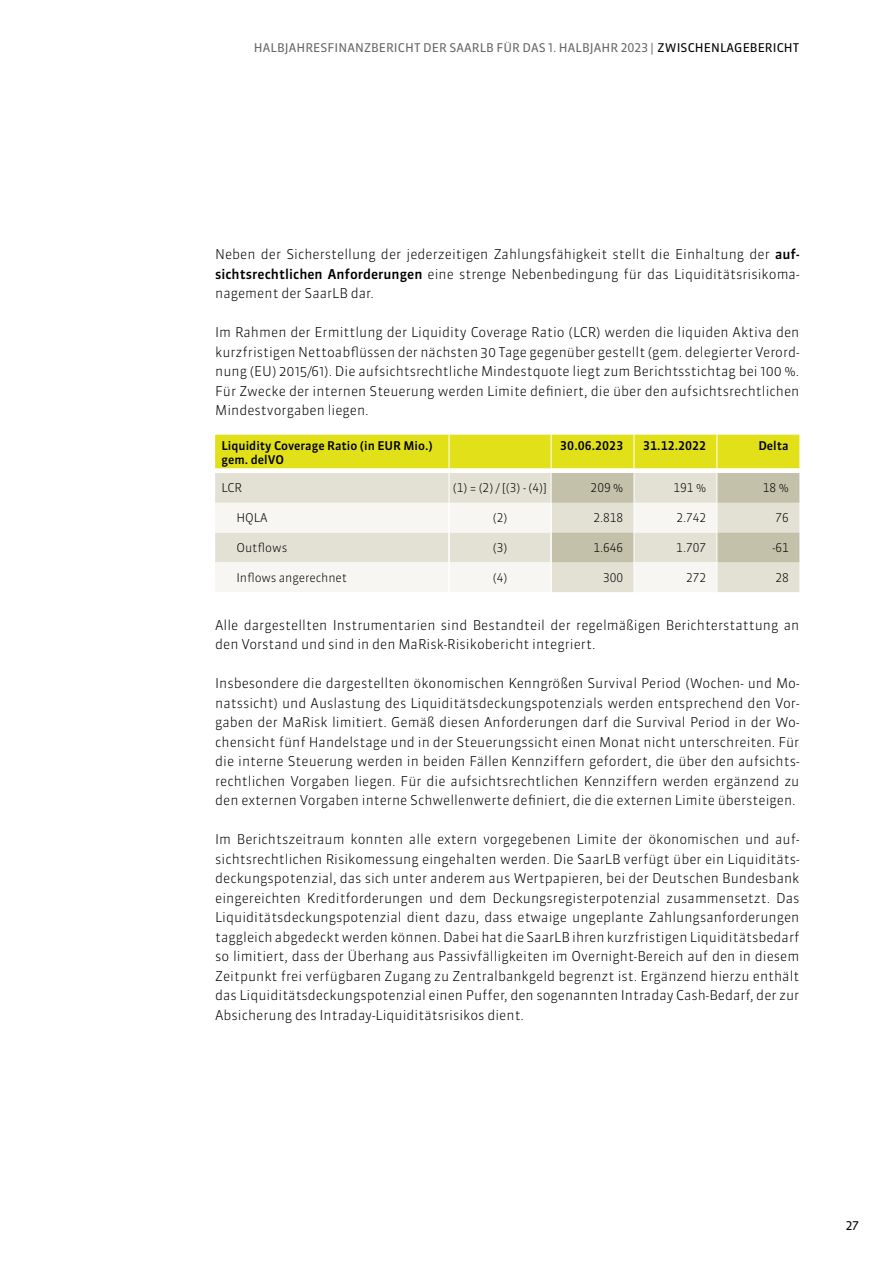
<style>
.page{position:relative;width:893px;height:1263px;background:#fff}
.page>*{position:absolute;margin:0;border:0;box-sizing:border-box;transform-origin:0 0}
.t1{font:300 13.5px/19.5px "Sanuk Pro";color:#000;text-align:justify}
.t2{font:300 12px "Sanuk Pro";color:#000}
.t3{font:12px "Sanuk Pro";letter-spacing:.01em;color:#686867}
.t4{font:500 12px/14.4px "Sanuk Pro";color:#000}
.t5{font:12px "Sanuk Pro";color:#000}
.s1{color:#000}
.s2{font-weight:500}
</style>
<div class="page">
<svg style="left:215px;top:435px;width:584px;height:157px"></svg>
<hr style="left:634px;top:532px;width:1px;height:30px;background:#fff">
<hr style="left:717px;top:532px;width:1px;height:30px;background:#fff">
<hr style="left:634px;top:562px;width:1px;height:30px;background:#fff">
<hr style="left:717px;top:562px;width:1px;height:30px;background:#fff">
<hr style="left:448px;top:503px;width:2px;height:29px;background:#fff">
<hr style="left:550px;top:503px;width:2px;height:29px;background:#fff">
<hr style="left:448px;top:532px;width:2px;height:30px;background:#fff">
<hr style="left:550px;top:532px;width:2px;height:30px;background:#fff">
<hr style="left:448px;top:562px;width:2px;height:30px;background:#fff">
<hr style="left:550px;top:562px;width:2px;height:30px;background:#fff">
<p class="t3" style="left:254px;top:39px;width:547px">HALBJAHRESFINANZBERICHT DER SAARLB FÜR DAS 1. HALBJAHR 2023 | <span class="s1">ZWISCHENLAGEBERICHT</span></p>
<p class="t1" style="left:215px;top:244px;width:586px">Neben der Sicherstellung der jederzeitigen Zahlungsfähigkeit stellt die Einhaltung der <span class="s2">auf&shy;sichtsrechtlichen Anforderungen</span> eine strenge Nebenbedingung für das Liquiditätsrisikoma&shy;nagement der SaarLB dar.</p>
<p class="t1" style="left:215px;top:322px;width:586px">Im Rahmen der Ermittlung der Liquidity Coverage Ratio (LCR) werden die liquiden Aktiva den kurzfristigen Nettoabflüssen der nächsten 30 Tage gegenüber gestellt (gem. delegierter Verord&shy;nung (EU) 2015/61). Die aufsichtsrechtliche Mindestquote liegt zum Berichtsstichtag bei 100 %.<br>Für Zwecke der internen Steuerung werden Limite definiert, die über den aufsichtsrechtlichen Mindestvorgaben liegen.</p>
<p class="t4" style="left:222px;top:438px;width:213px">Liquidity Coverage Ratio (in EUR Mio.) gem. delVO</p>
<p class="t4" style="left:560px;top:439px;width:65px">30.06.2023</p>
<p class="t4" style="left:643px;top:439px;width:65px">31.12.2022</p>
<p class="t4" style="left:758px;top:439px;width:32px">Delta</p>
<p class="t2" style="left:222px;top:479px;width:22px">LCR</p>
<p class="t2" style="left:453px;top:479px;width:96px">(1) = (2) / [(3) - (4)]</p>
<p class="t2" style="left:591px;top:479px;width:34px">209 %</p>
<p class="t2" style="left:673px;top:479px;width:34px">191 %</p>
<p class="t2" style="left:763px;top:479px;width:28px">18 %</p>
<p class="t2" style="left:236px;top:509px;width:33px">HQLA</p>
<p class="t2" style="left:493px;top:509px;width:16px">(2)</p>
<p class="t2" style="left:593px;top:509px;width:31px">2.818</p>
<p class="t2" style="left:676px;top:509px;width:31px">2.742</p>
<p class="t2" style="left:775px;top:509px;width:15px">76</p>
<p class="t2" style="left:236px;top:539px;width:52px">Outflows</p>
<p class="t2" style="left:493px;top:539px;width:16px">(3)</p>
<p class="t2" style="left:593px;top:539px;width:31px">1.646</p>
<p class="t2" style="left:676px;top:539px;width:31px">1.707</p>
<p class="t2" style="left:772px;top:539px;width:18px">-61</p>
<p class="t2" style="left:236px;top:569px;width:112px">Inflows angerechnet</p>
<p class="t2" style="left:493px;top:569px;width:16px">(4)</p>
<p class="t2" style="left:603px;top:569px;width:22px">300</p>
<p class="t2" style="left:686px;top:569px;width:22px">272</p>
<p class="t2" style="left:775px;top:569px;width:15px">28</p>
<p class="t1" style="left:215px;top:615px;width:586px">Alle dargestellten Instrumentarien sind Bestandteil der regelmäßigen Berichterstattung an den Vorstand und sind in den MaRisk-Risikobericht integriert.</p>
<p class="t1" style="left:215px;top:673px;width:586px">Insbesondere die dargestellten ökonomischen Kenngrößen Survival Period (Wochen- und Mo&shy;natssicht) und Auslastung des Liquiditätsdeckungspotenzials werden entsprechend den Vor&shy;gaben der MaRisk limitiert. Gemäß diesen Anforderungen darf die Survival Period in der Wo&shy;chensicht fünf Handelstage und in der Steuerungssicht einen Monat nicht unterschreiten. Für die interne Steuerung werden in beiden Fällen Kennziffern gefordert, die über den aufsichts&shy;rechtlichen Vorgaben liegen. Für die aufsichtsrechtlichen Kennziffern werden ergänzend zu den externen Vorgaben interne Schwellenwerte definiert, die die externen Limite übersteigen.</p>
<p class="t1" style="left:215px;top:829px;width:586px">Im Berichtszeitraum konnten alle extern vorgegebenen Limite der ökonomischen und auf&shy;sichtsrechtlichen Risikomessung eingehalten werden. Die SaarLB verfügt über ein Liquiditäts&shy;deckungspotenzial, das sich unter anderem aus Wertpapieren, bei der Deutschen Bundesbank eingereichten Kreditforderungen und dem Deckungsregisterpotenzial zusammensetzt. Das Liquiditätsdeckungspotenzial dient dazu, dass etwaige ungeplante Zahlungsanforderungen taggleich abgedeckt werden können. Dabei hat die SaarLB ihren kurzfristigen Liquiditätsbedarf so limitiert, dass der Überhang aus Passivfälligkeiten im Overnight-Bereich auf den in diesem Zeitpunkt frei verfügbaren Zugang zu Zentralbankgeld begrenzt ist. Ergänzend hierzu enthält das Liquiditätsdeckungspotenzial einen Puffer, den sogenannten Intraday Cash-Bedarf, der zur Absicherung des Intraday-Liquiditätsrisikos dient.</p>
<p class="t5" style="left:846px;top:1217px;width:15px">27</p>
</div>
